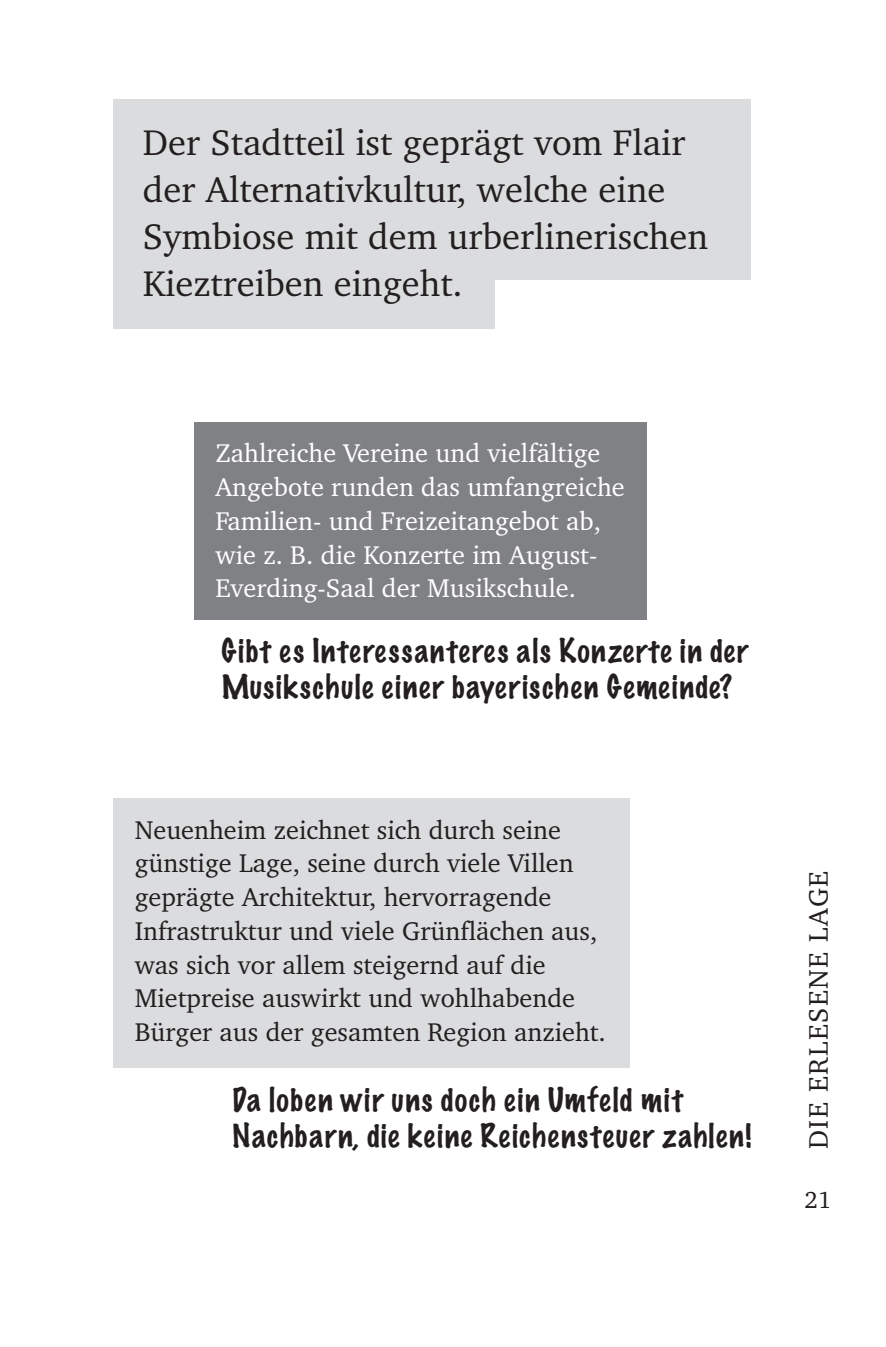
<style>
.page{position:relative;width:886px;height:1347px;background:#fff}
.page>*{position:absolute;margin:0;border:0;box-sizing:border-box;transform-origin:0 0}
.t1{font:36.5px/47px "Charter BT";color:#231e20}
.t2{font:100 30px/36.2px "Marker Felt";letter-spacing:.05em;color:#231e20}
.t3{font:27.5px "Charter BT";letter-spacing:.05em;color:#231e20}
.t4{font:26.25px/33.8px "Charter BT";color:#231e20}
.t5{font:26.25px/33.8px "Charter BT";color:#fff}
.t6{font:23.75px "Charter BT";color:#231e20}
</style>
<div class="page">
<div style="left:194px;top:422px;width:452px;height:197px;background:#808184"></div>
<div style="left:113px;top:99px;width:638px;height:230px;background:#dbdcde"></div>
<div style="left:495px;top:281px;width:301px;height:61px;background:#fff"></div>
<div style="left:113px;top:798px;width:516px;height:270px;background:#dbdcde"></div>
<h1 class="t1" style="left:143px;top:118px;width:567px">Der Stadtteil ist geprägt vom Flair der Alternativkultur, welche eine<br>Symbiose mit dem urberlinerischen<br>Kieztreiben eingeht.</h1>
<p class="t5" style="left:215px;top:436px;width:411px">Zahlreiche Vereine und vielfältige Angebote runden das umfangreiche Familien- und Freizeitangebot ab, wie z. B. die Konzerte im August-Everding-Saal der Musikschule.</p>
<p class="t2" style="left:221px;top:633px;width:528px">Gibt es Interessanteres als Konzerte in der<br>Musikschule einer bayerischen Gemeinde?</p>
<p class="t4" style="left:135px;top:812px;width:473px">Neuenheim zeichnet sich durch seine günstige Lage, seine durch viele Villen geprägte Architektur, hervorragende Infrastruktur und viele Grünflächen aus, was sich vor allem steigernd auf die Mietpreise auswirkt und wohlhabende Bürger aus der gesamten Region anzieht.</p>
<p class="t2" style="left:232px;top:1081px;width:521px">Da loben wir uns doch ein Umfeld mit<br>Nachbarn, die keine Reichensteuer zahlen!</p>
<p class="t3" style="left:801px;top:1149px;width:280px;rotate:-90deg">DIE ERLESENE LAGE</p>
<p class="t6" style="left:804px;top:1184px;width:28px">21</p>
</div>
